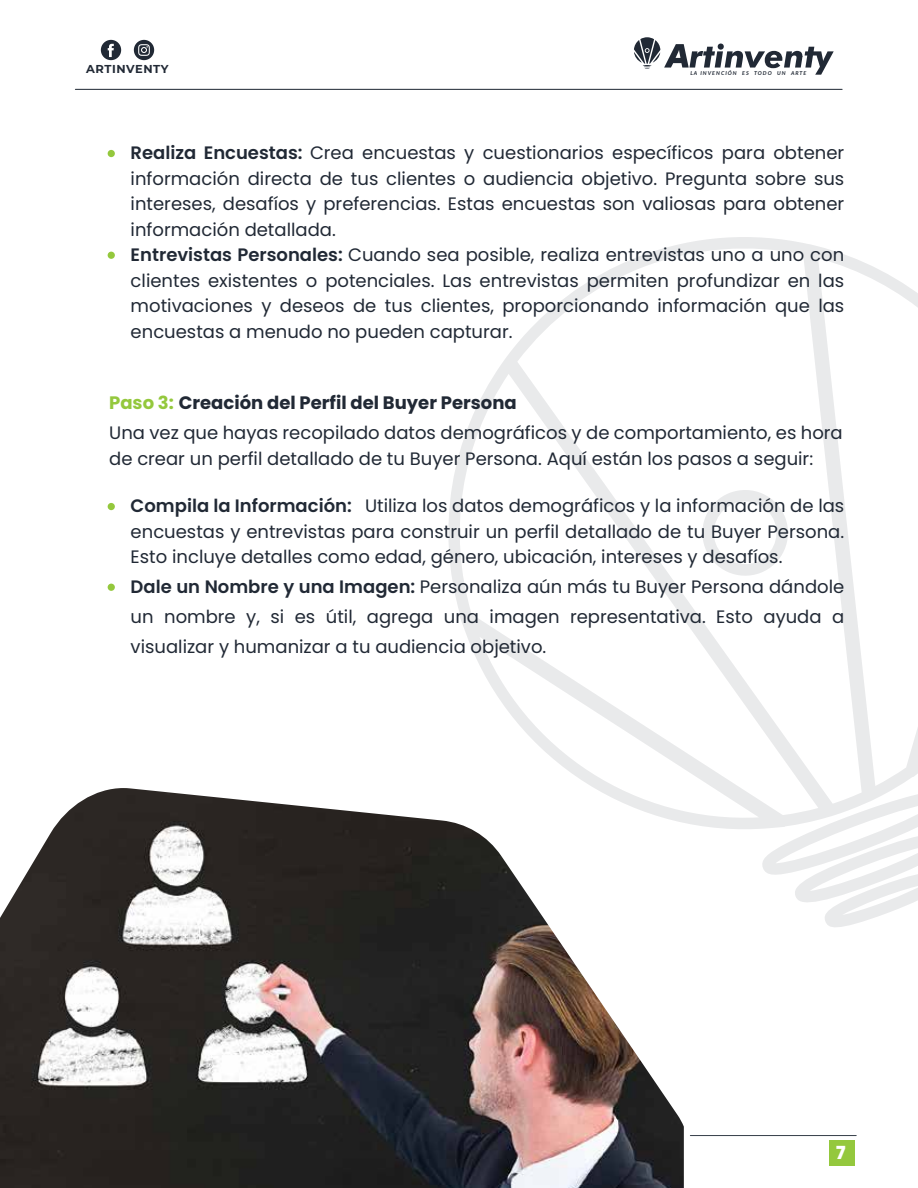
<style>
.page{position:relative;width:918px;height:1188px;background:#fff}
.page>*{position:absolute;margin:0;border:0;box-sizing:border-box;transform-origin:0 0}
.t1{font:18px/25.5px "Poppins";color:#212935}
.t2{font:800 18px "Poppins";color:#fff}
.t3{font:700 11.4px "Montserrat";letter-spacing:.05em;color:#212935}
.t4{font:9.3px "Myriad Pro";color:#231f20}
.t5{font:italic 700 5.4px "Lato";letter-spacing:.185em;color:#212935}
.s1{font-weight:600}
.s2{font-weight:700;color:#94c83d}
.s3{font-weight:700}
</style>
<div class="page">
<hr style="left:690px;top:1135px;width:166px;height:1px;background:#353d48">
<img style="left:0;top:788px;width:684px;height:400px">
<svg style="left:448px;top:237px;width:470px;height:602px"></svg>
<svg style="left:697px;top:489px;width:96px;height:88px"></svg>
<svg style="left:760px;top:789px;width:158px;height:138px"></svg>
<div style="left:829px;top:1140px;width:26px;height:26px;background:#94c83d"></div>
<hr style="left:75px;top:89px;width:767px;height:1px;background:#353d48">
<svg style="left:101px;top:40px;width:20px;height:20px"></svg>
<svg style="left:134px;top:40px;width:20px;height:20px"></svg>
<svg style="left:634px;top:37px;width:200px;height:38px"></svg>
<div style="left:108px;top:150px;width:7px;height:7px;background:#94c83d;border-radius:50%"></div>
<div style="left:108px;top:252px;width:7px;height:7px;background:#94c83d;border-radius:50%"></div>
<div style="left:108px;top:503px;width:7px;height:7px;background:#94c83d;border-radius:50%"></div>
<div style="left:108px;top:584px;width:7px;height:7px;background:#94c83d;border-radius:50%"></div>
<p class="t3" style="left:86px;top:61px;width:84px">ARTINVENTY</p>
<p class="t5" style="left:690px;top:69px;width:118px">LA INVENCIÓN ES TODO UN ARTE</p>
<p class="t4" style="left:84px;top:63px;width:91px">https://artinventy.com/</p>
<p class="t1" style="left:131px;top:140px;width:715px"><span class="s1">Realiza Encuestas:</span> Crea encuestas y cuestionarios específicos para obtener información directa de tus clientes o audiencia objetivo. Pregunta sobre sus intereses, desafíos y preferencias. Estas encuestas son valiosas para obtener información detallada.<br><span class="s1">Entrevistas Personales:</span> Cuando sea posible, realiza entrevistas uno a uno con clientes existentes o potenciales. Las entrevistas permiten profundizar en las motivaciones y deseos de tus clientes, proporcionando información que las encuestas a menudo no pueden capturar.</p>
<p class="t1" style="left:109px;top:388px;width:735px;line-height:30px"><span class="s2">Paso 3:</span> <span class="s3">Creación del Perfil del Buyer Persona<br></span>Una vez que hayas recopilado datos demográficos y de comportamiento, es hora</p>
<p class="t1" style="left:109px;top:446px;width:705px">de crear un perfil detallado de tu Buyer Persona. Aquí están los pasos a seguir:</p>
<p class="t1" style="left:131px;top:493px;width:715px;text-align:justify"><span class="s1">Compila la Información:</span> Utiliza los datos demográficos y la información de las encuestas y entrevistas para construir un perfil detallado de tu Buyer Persona.<br>Esto incluye detalles como edad, género, ubicación, intereses y desafíos.</p>
<p class="t1" style="left:131px;top:572px;width:715px;line-height:30px;text-align:justify"><span class="s1">Dale un Nombre y una Imagen:</span> Personaliza aún más tu Buyer Persona dándole un nombre y, si es útil, agrega una imagen representativa. Esto ayuda a visualizar y humanizar a tu audiencia objetivo.</p>
<p class="t2" style="left:836px;top:1142px;width:11px">7</p>
</div>
